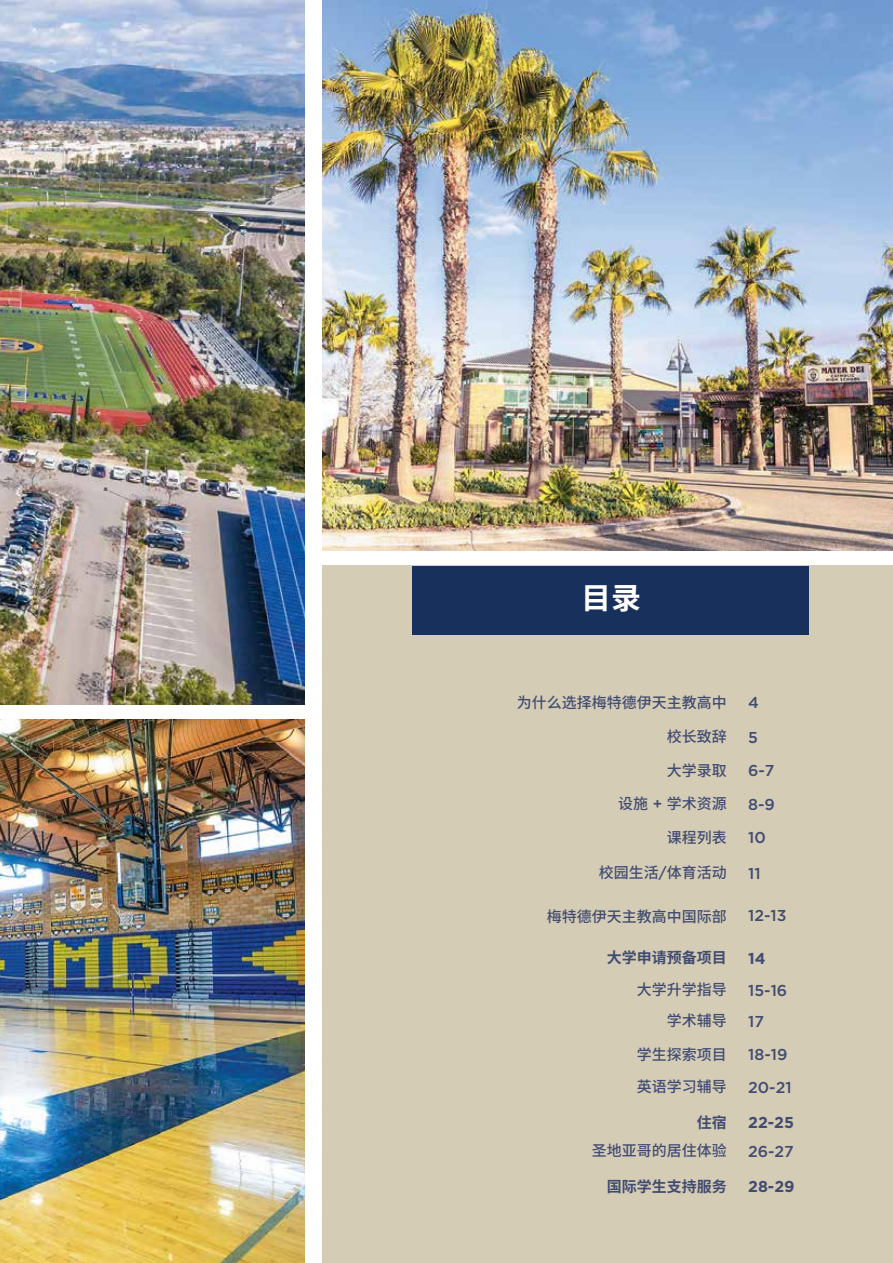
<style>
.page{position:relative;width:893px;height:1263px;background:#fff}
.page>*{position:absolute;margin:0;border:0;box-sizing:border-box;transform-origin:0 0}
.t1{font:700 30px "Noto Sans CJ Ksc";color:#fff}
.t2{font:500 15.75px "Gotham";color:#414c71}
.t3{font:700 15.75px "Gotham";color:#414c71}
.t4{font:500 15px "Noto Sans CJ Ksc";color:#414c71}
.t5{font:700 15px "Noto Sans CJ Ksc";color:#414c71}
.s1{font-family:"Gotham"}
</style>
<div class="page">
<img style="left:0;top:0;width:305px;height:704px">
<div style="left:322px;top:566px;width:571px;height:697px;background:#d5ccb6"></div>
<div style="left:412px;top:566px;width:396px;height:68px;background:#18315c"></div>
<img style="left:322px;top:0;width:571px;height:551px">
<img style="left:0;top:719px;width:305px;height:544px">
<h1 class="t1" style="left:581px;top:581px;width:61px">目录</h1>
<p class="t4" style="left:517px;top:694px;width:211px">为什么选择梅特德伊天主教高中</p>
<p class="t2" style="left:748px;top:692px;width:12px">4</p>
<p class="t4" style="left:667px;top:728px;width:61px">校长致辞</p>
<p class="t2" style="left:748px;top:727px;width:11px">5</p>
<p class="t4" style="left:667px;top:762px;width:61px">大学录取</p>
<p class="t2" style="left:748px;top:760px;width:28px">6-7</p>
<p class="t4" style="left:618px;top:795px;width:110px">设施 <span class="s1">+</span> 学术资源</p>
<p class="t2" style="left:748px;top:794px;width:28px">8-9</p>
<p class="t4" style="left:667px;top:829px;width:61px">课程列表</p>
<p class="t2" style="left:748px;top:827px;width:19px">10</p>
<p class="t4" style="left:599px;top:864px;width:129px">校园生活<span class="s1">/</span>体育活动</p>
<p class="t2" style="left:748px;top:863px;width:14px">11</p>
<p class="t4" style="left:547px;top:908px;width:181px">梅特德伊天主教高中国际部</p>
<p class="t2" style="left:748px;top:905px;width:40px">12-13</p>
<p class="t5" style="left:607px;top:949px;width:121px">大学申请预备项目</p>
<p class="t3" style="left:748px;top:949px;width:19px">14</p>
<p class="t4" style="left:637px;top:981px;width:91px">大学升学指导</p>
<p class="t2" style="left:748px;top:980px;width:41px">15-16</p>
<p class="t4" style="left:667px;top:1012px;width:61px">学术辅导</p>
<p class="t2" style="left:748px;top:1011px;width:17px">17</p>
<p class="t4" style="left:637px;top:1046px;width:91px">学生探索项目</p>
<p class="t2" style="left:748px;top:1044px;width:41px">18-19</p>
<p class="t4" style="left:637px;top:1078px;width:91px">英语学习辅导</p>
<p class="t2" style="left:748px;top:1077px;width:45px">20-21</p>
<p class="t5" style="left:697px;top:1113px;width:31px">住宿</p>
<p class="t3" style="left:748px;top:1113px;width:47px">22-25</p>
<p class="t4" style="left:592px;top:1141px;width:136px">圣地亚哥的居住体验</p>
<p class="t2" style="left:748px;top:1141px;width:47px">26-27</p>
<p class="t5" style="left:607px;top:1178px;width:121px">国际学生支持服务</p>
<p class="t3" style="left:748px;top:1177px;width:48px">28-29</p>
</div>
